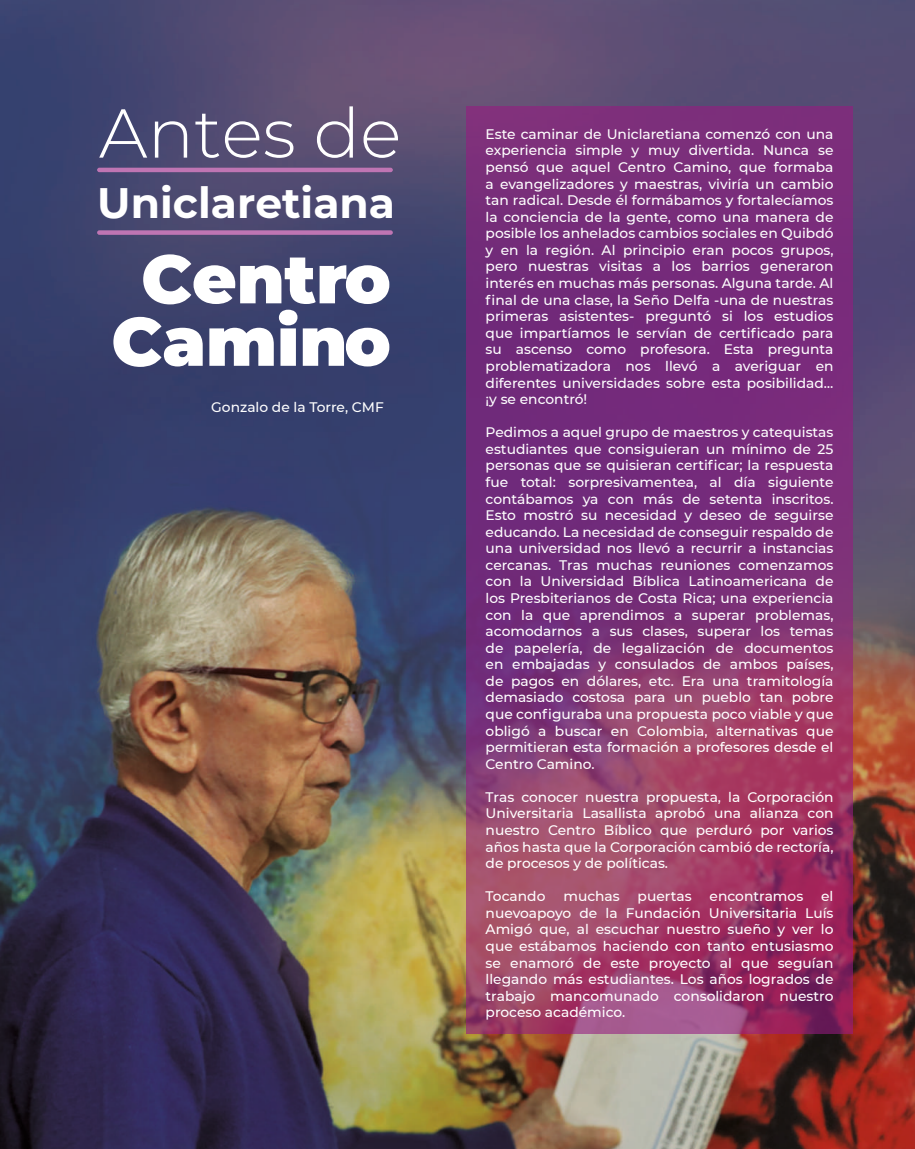
<style>
.page{position:relative;width:915px;height:1149px;background:#fff}
.page>*{position:absolute;margin:0;border:0;box-sizing:border-box;transform-origin:0 0}
.t1{font:300 69px "Montserrat";color:#fff}
.t2{font:900 68.25px/62.4px "Montserrat";color:#fff;text-align:center}
.t3{font:700 42.45px "Montserrat";color:#fff}
.t4{font:500 13.8px/16.5px "Montserrat";color:#fff;text-align:justify}
</style>
<div class="page">
<img style="left:0;top:0;width:914px;height:1148px">
<svg style="left:466px;top:106px;width:386px;height:927px;background:#853373"></svg>
<div style="left:97px;top:230px;width:296px;height:5px;background:#bf75b3;border-radius:2px"></div>
<hr style="left:97px;top:168px;width:296px;height:4px;background:#bf75b3;border-radius:2px">
<h1 class="t1" style="left:99px;top:86px;width:304px">Antes de</h1>
<h3 class="t3" style="left:97px;top:172px;width:299px">Uniclaretiana</h3>
<h2 class="t2" style="left:111px;top:243px;width:281px">Centro<br>Camino</h2>
<p class="t4" style="left:211px;top:398px;width:174px">Gonzalo de la Torre, CMF</p>
<p class="t4" style="left:485px;top:125px;width:349px">Este caminar de Uniclaretiana comenzó con una experiencia simple y muy divertida. Nunca se pensó que aquel Centro Camino, que formaba a evangelizadores y maestras, viviría un cambio tan radical. Desde él formábamos y fortalecíamos la conciencia de la gente, como una manera de posible los anhelados cambios sociales en Quibdó y en la región. Al principio eran pocos grupos, pero nuestras visitas a los barrios generaron interés en muchas más personas. Alguna tarde. Al final de una clase, la Seño Delfa -una de nuestras primeras asistentes- preguntó si los estudios que impartíamos le servían de certificado para su ascenso como profesora. Esta pregunta problematizadora nos llevó a averiguar en diferentes universidades sobre esta posibilidad… ¡y se encontró!</p>
<p class="t4" style="left:485px;top:423px;width:349px">Pedimos a aquel grupo de maestros y catequistas estudiantes que consiguieran un mínimo de 25 personas que se quisieran certificar; la respuesta fue total: sorpresivamentea, al día siguiente contábamos ya con más de setenta inscritos.<br>Esto mostró su necesidad y deseo de seguirse educando. La necesidad de conseguir respaldo de una universidad nos llevó a recurrir a instancias cercanas. Tras muchas reuniones comenzamos con la Universidad Bíblica Latinoamericana de los Presbiterianos de Costa Rica; una experiencia con la que aprendimos a superar problemas, acomodarnos a sus clases, superar los temas de papelería, de legalización de documentos en embajadas y consulados de ambos países, de pagos en dólares, etc. Era una tramitología demasiado costosa para un pueblo tan pobre que configuraba una propuesta poco viable y que obligó a buscar en Colombia, alternativas que permitieran esta formación a profesores desde el Centro Camino.</p>
<p class="t4" style="left:485px;top:787px;width:349px">Tras conocer nuestra propuesta, la Corporación Universitaria Lasallista aprobó una alianza con nuestro Centro Bíblico que perduró por varios años hasta que la Corporación cambió de rectoría, de procesos y de políticas.</p>
<p class="t4" style="left:485px;top:887px;width:61px">Tocando</p>
<p class="t4" style="left:563px;top:887px;width:58px">muchas</p>
<p class="t4" style="left:637px;top:887px;width:55px">puertas</p>
<p class="t4" style="left:709px;top:887px;width:95px">encontramos</p>
<p class="t4" style="left:485px;top:887px;width:349px;text-indent:335px">el nuevoapoyo de la Fundación Universitaria Luís Amigó que, al escuchar nuestro sueño y ver lo que estábamos haciendo con tanto entusiasmo se enamoró de este proyecto al que seguían llegando más estudiantes. Los años logrados de trabajo mancomunado consolidaron nuestro proceso académico.</p>
</div>
